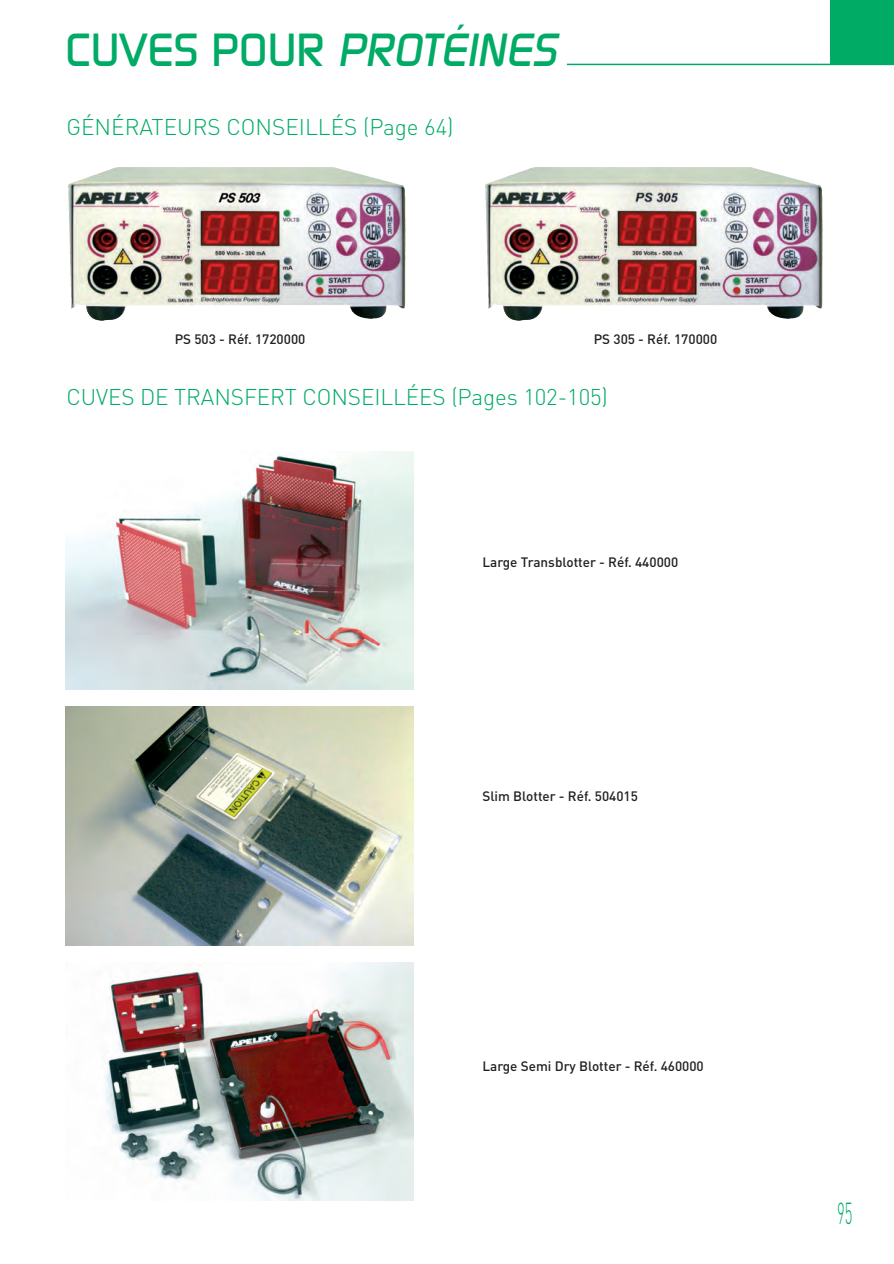
<style>
.page{position:relative;width:894px;height:1264px;background:#fff}
.page>*{position:absolute;margin:0;border:0;box-sizing:border-box;transform-origin:0 0}
.t1{font:500 45px "Digital";color:#00ab66}
.t2{font:300 30px "DIN";color:#00ab66;scale:.5 1}
.t3{font:300 22.5px "DIN";letter-spacing:-.005em;color:#00ab66}
.t4{font:500 13.5px "DIN";color:#231f20}
.s1{font-style:italic}
</style>
<div class="page">
<img style="left:104px;top:962px;width:310px;height:238px">
<img style="left:65px;top:451px;width:349px;height:238px">
<img style="left:65px;top:707px;width:349px;height:238px">
<img style="left:68px;top:167px;width:337px;height:154px">
<img style="left:485px;top:167px;width:337px;height:154px">
<div style="left:830px;top:0;width:64px;height:65px;background:#00ab66"></div>
<hr style="left:567px;top:64px;width:327px;height:1px;background:#00ab66">
<h1 class="t1" style="left:65px;top:24px;width:493px">CUVES POUR <span class="s1">PROTÉINES</span></h1>
<h3 class="t3" style="left:66px;top:114px;width:388px">GÉNÉRATEURS CONSEILLÉS (Page 64)</h3>
<p class="t4" style="left:175px;top:331px;width:132px">PS 503 - Réf. 1720000</p>
<p class="t4" style="left:594px;top:331px;width:125px">PS 305 - Réf. 170000</p>
<h3 class="t3" style="left:66px;top:384px;width:543px">CUVES DE TRANSFERT CONSEILLÉES (Pages 102-105)</h3>
<p class="t4" style="left:482px;top:554px;width:197px">Large Transblotter - Réf. 440000</p>
<p class="t4" style="left:482px;top:788px;width:157px">Slim Blotter - Réf. 504015</p>
<p class="t4" style="left:482px;top:1058px;width:223px">Large Semi Dry Blotter - Réf. 460000</p>
<h2 class="t2" style="left:837px;top:1195px;width:32px">95</h2>
</div>
